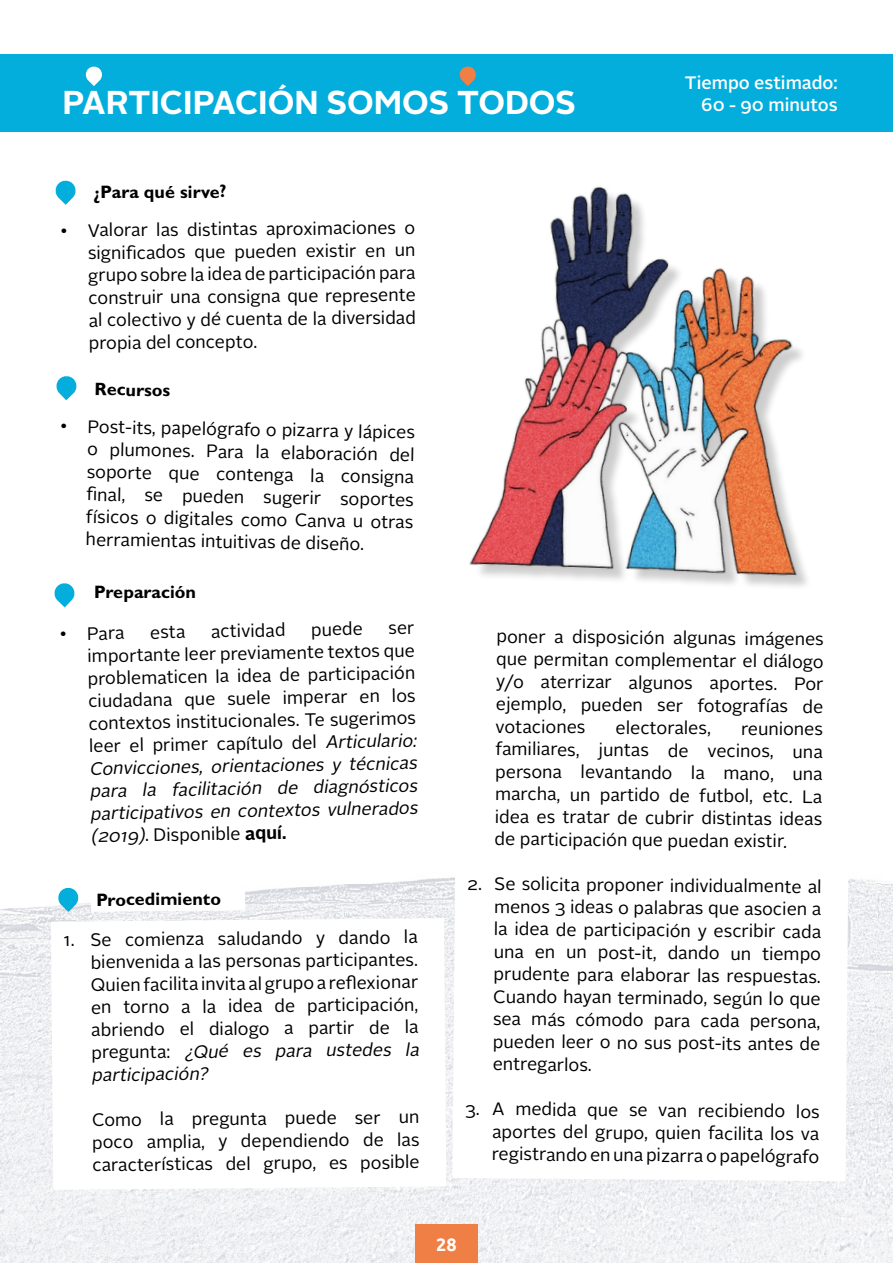
<style>
.page{position:relative;width:893px;height:1263px;background:#fff}
.page>*{position:absolute;margin:0;border:0;box-sizing:border-box;transform-origin:0 0}
.t1{font:700 33px "Alright Sans";color:#fff}
.t2{font:18px/22.5px "Alright Sans";letter-spacing:-.005em;color:#000;text-align:justify}
.t3{font:700 18px "Gill Sans MT Pro";letter-spacing:-.01em;color:#000}
.t4{font:500 18px "Alright Sans";color:#fff}
.t5{font:italic 18px "Alright Sans";color:#000}
.t6{font:700 18px "Ubuntu";color:#fff}
.s1{font-family:"Ubuntu"}
.s2{font-style:italic}
.s3{font-weight:700}
</style>
<div class="page">
<img style="left:0;top:400px;width:893px;height:863px">
<svg style="left:89px;top:400px;width:94px;height:3px"></svg>
<svg style="left:87px;top:580px;width:119px;height:27px"></svg>
<svg style="left:91px;top:886px;width:154px;height:26px"></svg>
<svg style="left:57px;top:887px;width:22px;height:25px"></svg>
<svg style="left:56px;top:376px;width:21px;height:24px"></svg>
<svg style="left:55px;top:180px;width:21px;height:25px"></svg>
<svg style="left:53px;top:582px;width:22px;height:25px"></svg>
<svg style="left:51px;top:918px;width:395px;height:272px"></svg>
<svg style="left:452px;top:619px;width:398px;height:562px"></svg>
<img style="left:451px;top:186px;width:388px;height:418px">
<div style="left:0;top:55px;width:893px;height:77px;background:#03aedd"></div>
<svg style="left:85px;top:66px;width:17px;height:20px"></svg>
<svg style="left:459px;top:66px;width:17px;height:20px"></svg>
<div style="left:415px;top:1224px;width:63px;height:39px;background:#ef7f44"></div>
<h1 class="t1" style="left:62px;top:80px;width:515px">PARTICIPACIÓN SOMOS TODOS</h1>
<p class="t3" style="left:94px;top:181px;width:135px">¿Para qué sirve?</p>
<p class="t2" style="left:88px;top:218px;width:330px;text-indent:-27px"><span class="s1">•</span> Valorar las distintas aproximaciones o significados que pueden existir en un grupo sobre la idea de participación para construir una consigna que represente al colectivo y dé cuenta de la diversidad propia del concepto.</p>
<p class="t3" style="left:95px;top:378px;width:77px;rotate:1deg">Recursos</p>
<p class="t2" style="left:88px;top:416px;width:329px;text-indent:-27px;rotate:1deg"><span class="s1">•</span> Post-its, papelógrafo o pizarra y lápices o plumones. Para la elaboración del soporte que contenga la consigna fi nal, se pueden sugerir soportes físicos o digitales como Canva u otras herramientas intuitivas de diseño.</p>
<p class="t3" style="left:94px;top:581px;width:103px">Preparación</p>
<p class="t4" style="left:685px;top:70px;width:154px">Tiempo estimado:</p>
<p class="t4" style="left:701px;top:93px;width:138px">60 - 90 minutos</p>
<p class="t2" style="left:60px;top:623px;width:66px;rotate:-1deg"><span class="s1">•</span> Para</p>
<p class="t2" style="left:150px;top:621px;width:37px;rotate:-1deg">esta</p>
<p class="t2" style="left:211px;top:620px;width:76px;rotate:-1deg">actividad</p>
<p class="t2" style="left:311px;top:619px;width:53px;rotate:-1deg">puede</p>
<p class="t2" style="left:87px;top:622px;width:329px;text-indent:301px;rotate:-1deg">ser importante leer previamente textos que problematicen la idea de participación ciudadana que suele imperar en los contextos institucionales. Te sugerimos leer el primer capítulo del <span class="s2">Articulario:<br>Convicciones, orientaciones y técnicas para la facilitación de diagnósticos participativos en contextos vulnerados (2019)</span>. Disponible <span class="s3">aquí.</span></p>
<p class="t3" style="left:96px;top:888px;width:126px">Procedimiento</p>
<p class="t2" style="left:91px;top:927px;width:334px;text-align:left;text-indent:-27px">1. Se comienza saludando y dando la bienvenida a las personas participantes.<br>Quien facilita invita al grupo a reflexionar en torno a la idea de participación, abriendo el dialogo a partir de la p re g u n t a : <span class="s2">¿Qué es para ustedes la</span></p>
<p class="t5" style="left:92px;top:1062px;width:122px">participación?</p>
<p class="t2" style="left:92px;top:1107px;width:329px">Como la pregunta puede ser un poco amplia, y dependiendo de las características del grupo, es posible</p>
<p class="t2" style="left:496px;top:627px;width:330px">poner a disposición algunas imágenes que permitan complementar el diálogo y/o aterrizar algunos aportes. Por ejemplo, pueden ser fotografías de votaciones</p>
<p class="t2" style="left:616px;top:717px;width:97px">electorales,</p>
<p class="t2" style="left:495px;top:718px;width:330px;text-indent:246px">reuniones familiares, juntas de vecinos, una persona levantando la mano, una marcha, un partido de futbol, etc. La idea es tratar de cubrir distintas ideas de participación que puedan existir.</p>
<p class="t2" style="left:493px;top:874px;width:331px;text-indent:-25px">2. Se solicita proponer individualmente al menos 3 ideas o palabras que asocien a la idea de participación y escribir cada una en un post-it, dando un tiempo prudente para elaborar las respuestas.<br>Cuando hayan terminado, según lo que sea más cómodo para cada persona, pueden leer o no sus post-its antes de entregarlos.</p>
<p class="t2" style="left:492px;top:1099px;width:329px;text-indent:-27px">3. A medida que se van recibiendo los aportes del grupo, quien facilita los va registrando en una pizarra o papelógrafo</p>
<p class="t6" style="left:436px;top:1233px;width:22px">28</p>
</div>
